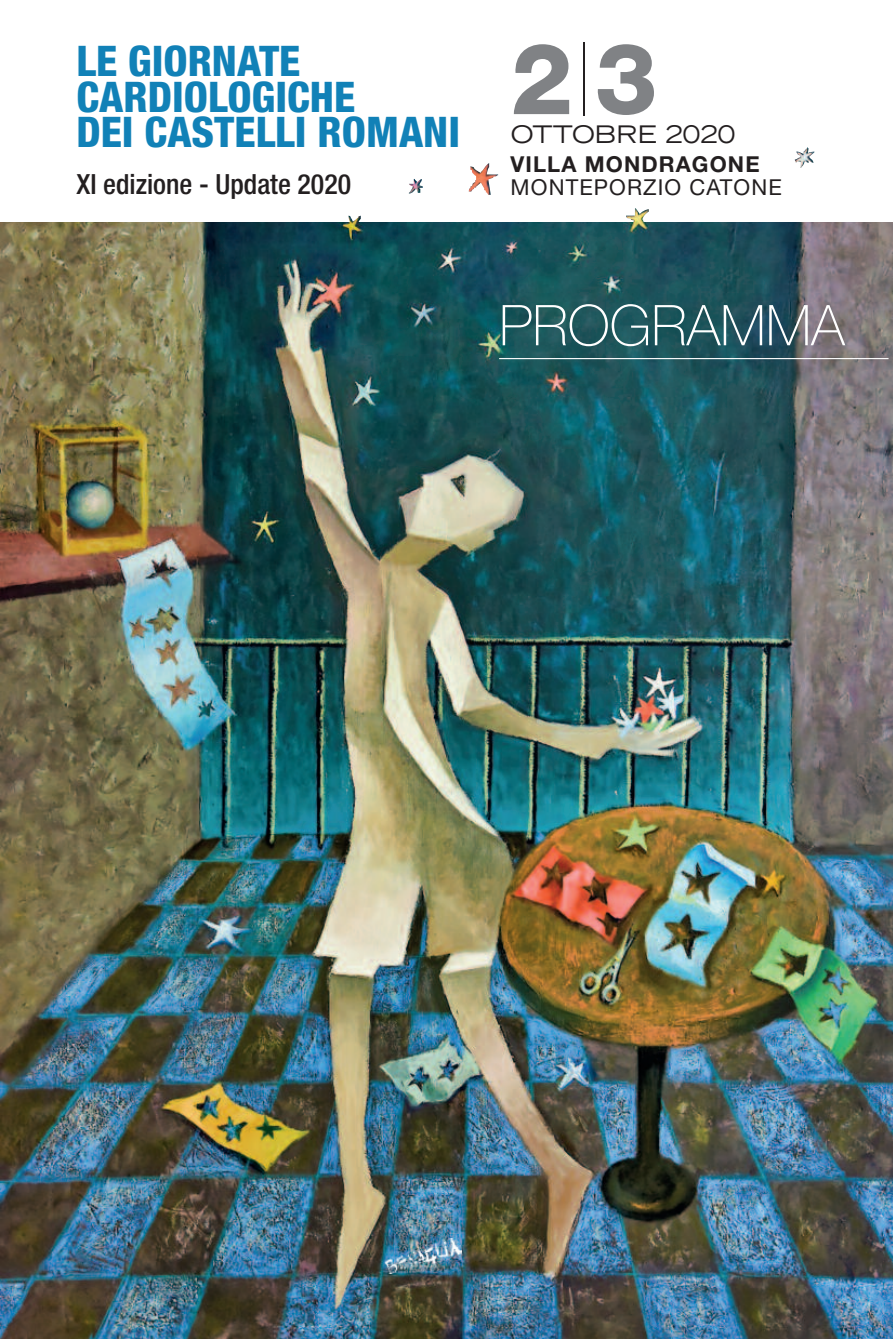
<style>
.page{position:relative;width:893px;height:1339px;background:#fff}
.page>*{position:absolute;margin:0;border:0;box-sizing:border-box;transform-origin:0 0}
.t1{font:800 99px "Helvetica Neue";color:#808285}
.t2{font:100 56.25px "Helvetica Neue";color:#fff}
.t3{font:800 condensed 42.3px/35.8px "Helvetica Neue";color:#1181b7}
.t4{font:500 condensed 27.9px "Helvetica Neue";color:#231f20}
.t5{font:expanded 24.3px "Trade Gothic LH";color:#231f20}
.t6{font:22.05px "Helvetica Neue";letter-spacing:.05em;color:#231f20}
.t7{font:700 22.05px "Helvetica Neue";letter-spacing:.05em;color:#231f20}
.s1{font-weight:900;font-stretch:condensed;color:#231f20}
</style>
<div class="page">
<img style="left:0;top:222px;width:892px;height:1116px">
<img style="left:383px;top:1237px;width:79px;height:36px">
<hr style="left:499px;top:358px;width:389px;height:1px;background:#fff">
<img style="left:342px;top:174px;width:370px;height:65px">
<img style="left:468px;top:163px;width:30px;height:32px">
<img style="left:794px;top:147px;width:20px;height:21px">
<div style="left:504px;top:150px;width:216px;height:47px;background:#fff"></div>
<p class="t3" style="left:76px;top:46px;width:385px">LE GIORNATE<br>CARDIOLOGICHE<br>DEI CASTELLI ROMANI</p>
<p class="t4" style="left:76px;top:174px;width:276px">XI edizione - Update 2020</p>
<h1 class="t1" style="left:510px;top:43px;width:148px">2<span class="s1">|</span>3</h1>
<p class="t5" style="left:510px;top:125px;width:226px">OTTOBRE 2020</p>
<p class="t7" style="left:510px;top:157px;width:250px">VILLA MONDRAGONE</p>
<p class="t6" style="left:510px;top:179px;width:272px">MONTEPORZIO CATONE</p>
<h2 class="t2" style="left:499px;top:291px;width:347px">PROGRAMMA</h2>
</div>
